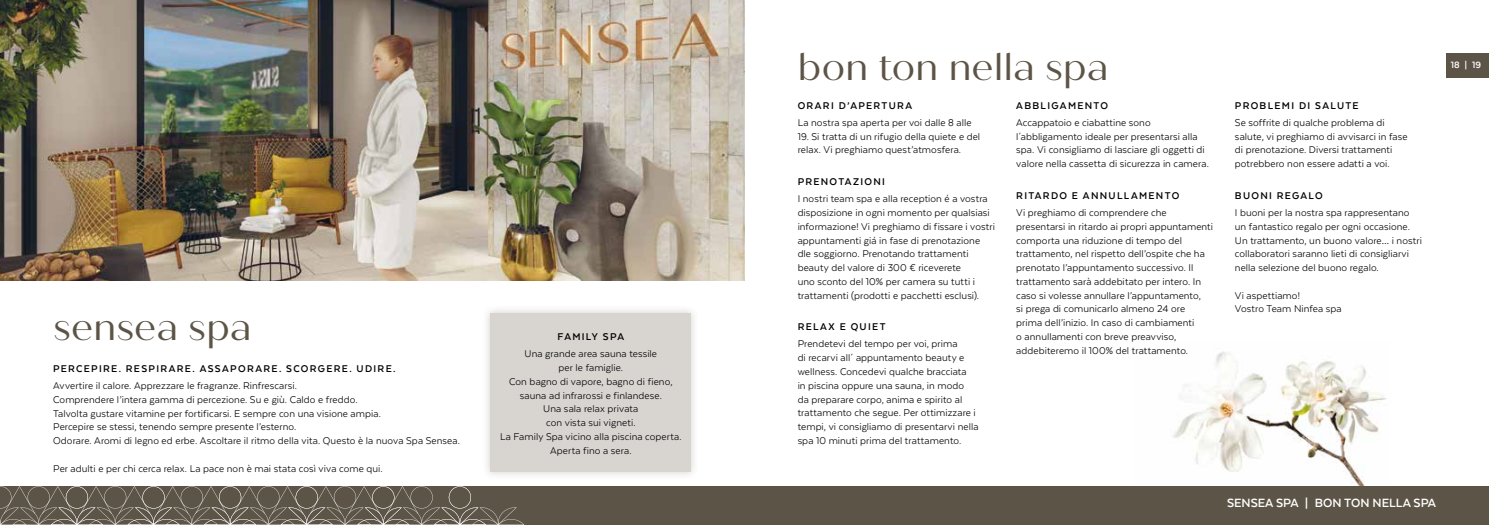
<style>
.page{position:relative;width:1489px;height:525px;background:#fff}
.page>*{position:absolute;margin:0;border:0;box-sizing:border-box;transform-origin:0 0}
.t1{font:37.5px "Quiche Sans";color:#5c5447}
.t2{font:700 13.75px "Texta";color:#fff}
.t3{font:11.25px/13.8px "Texta";letter-spacing:.005em;color:#000}
.t4{font:700 11.25px "Texta";letter-spacing:.115em;color:#000}
.t5{font:700 10.5px "Texta";color:#fff}
</style>
<div class="page">
<div style="left:0;top:485px;width:1488px;height:39px;background:#5c5447"></div>
<svg style="left:0;top:485px;width:524px;height:39px"></svg>
<img style="left:1173px;top:351px;width:214px;height:134px">
<img style="left:0;top:0;width:744px;height:280px">
<div style="left:1446px;top:53px;width:42px;height:25px;background:#5c5447"></div>
<div style="left:482px;top:305px;width:217px;height:174px;background:#5c5447;opacity:.25"></div>
<div style="left:490px;top:313px;width:201px;height:158px;background:#d8d5d1"></div>
<h1 class="t1" style="left:53px;top:305px;width:200px">sensea spa</h1>
<p class="t4" style="left:53px;top:362px;width:344px">PERCEPIRE. RESPIRARE. ASSAPORARE. SCORGERE. UDIRE.</p>
<p class="t3" style="left:53px;top:378px;width:408px">Avvertire il calore. Apprezzare le fragranze. Rinfrescarsi.<br>Comprendere l’intera gamma di percezione. Su e giù. Caldo e freddo.<br>Talvolta gustare vitamine per fortificarsi. E sempre con una visione ampia.<br>Percepire se stessi, tenendo sempre presente l’esterno.<br>Odorare. Aromi di legno ed erbe. Ascoltare il ritmo della vita. Questo è la nuova Spa Sensea.</p>
<p class="t3" style="left:53px;top:461px;width:331px">Per adulti e per chi cerca relax. La pace non è mai stata così viva come qui.</p>
<p class="t4" style="left:557px;top:330px;width:68px">FAMILY SPA</p>
<p class="t3" style="left:500px;top:347px;width:183px;text-align:center">Una grande area sauna tessile<br>per le famiglie.<br>Con bagno di vapore, bagno di fieno, sauna ad infrarossi e finlandese.<br>Una sala relax privata<br>con vista sui vigneti.<br>La Family Spa vicino alla piscina coperta.<br>Aperta fino a sera.</p>
<h1 class="t1" style="left:797px;top:45px;width:312px">bon ton nella spa</h1>
<p class="t4" style="left:797px;top:99px;width:116px">ORARI D’APERTURA</p>
<p class="t3" style="left:797px;top:115px;width:175px">La nostra spa aperta per voi dalle 8 alle</p>
<p class="t3" style="left:797px;top:129px;width:184px">19. Si tratta di un rifugio della quiete e del relax. Vi preghiamo quest’atmosfera.</p>
<p class="t4" style="left:797px;top:176px;width:89px">PRENOTAZIONI</p>
<p class="t3" style="left:797px;top:192px;width:199px">I nostri team spa e alla reception é a vostra disposizione in ogni momento per qualsiasi informazione! Vi preghiamo di fissare i vostri appuntamenti giá in fase di prenotazione dle soggiorno. Prenotando trattamenti beauty del valore di 300 € riceverete<br>uno sconto del 10% per camera su tutti i trattamenti (prodotti e pacchetti esclusi).</p>
<p class="t4" style="left:797px;top:321px;width:89px">RELAX E QUIET</p>
<p class="t3" style="left:797px;top:337px;width:182px">Prendetevi del tempo per voi, prima<br>di recarvi all´ appuntamento beauty e wellness. Concedevi qualche bracciata<br>in piscina oppure una sauna, in modo<br>da preparare corpo, anima e spirito al trattamento che segue. Per ottimizzare i tempi, vi consigliamo di presentarvi nella spa 10 minuti prima del trattamento.</p>
<p class="t4" style="left:1016px;top:99px;width:93px">ABBLIGAMENTO</p>
<p class="t3" style="left:1016px;top:115px;width:194px">Accappatoio e ciabattine sono l´abbligamento ideale per presentarsi alla spa. Vi consigliamo di lasciare gli oggetti di valore nella cassetta di sicurezza in camera.</p>
<p class="t4" style="left:1016px;top:189px;width:164px">RITARDO E ANNULLAMENTO</p>
<p class="t3" style="left:1016px;top:205px;width:198px">Vi preghiamo di comprendere che presentarsi in ritardo ai propri appuntamenti comporta una riduzione di tempo del trattamento, nel rispetto dell’ospite che ha prenotato l’appuntamento successivo. Il trattamento sarà addebitato per intero. In caso si volesse annullare l’appuntamento,<br>si prega di comunicarlo almeno 24 ore prima dell’inizio. In caso di cambiamenti<br>o annullamenti con breve preavviso, addebiteremo il 100% del trattamento.</p>
<p class="t4" style="left:1234px;top:99px;width:125px">PROBLEMI DI SALUTE</p>
<p class="t3" style="left:1234px;top:115px;width:174px">Se soffrite di qualche problema di salute, vi preghiamo di avvisarci in fase di prenotazione. Diversi trattamenti potrebbero non essere adatti a voi.</p>
<p class="t4" style="left:1234px;top:189px;width:89px">BUONI REGALO</p>
<p class="t3" style="left:1234px;top:205px;width:188px">I buoni per la nostra spa rappresentano un fantastico regalo per ogni occasione.<br>Un trattamento, un buono valore… i nostri collaboratori saranno lieti di consigliarvi nella selezione del buono regalo.</p>
<p class="t3" style="left:1234px;top:288px;width:108px">Vi aspettiamo!<br>Vostro Team Ninfea spa</p>
<p class="t5" style="left:1450px;top:60px;width:32px">18 | 19</p>
<p class="t2" style="left:1226px;top:495px;width:211px">SENSEA SPA | BON TON NELLA SPA</p>
</div>
